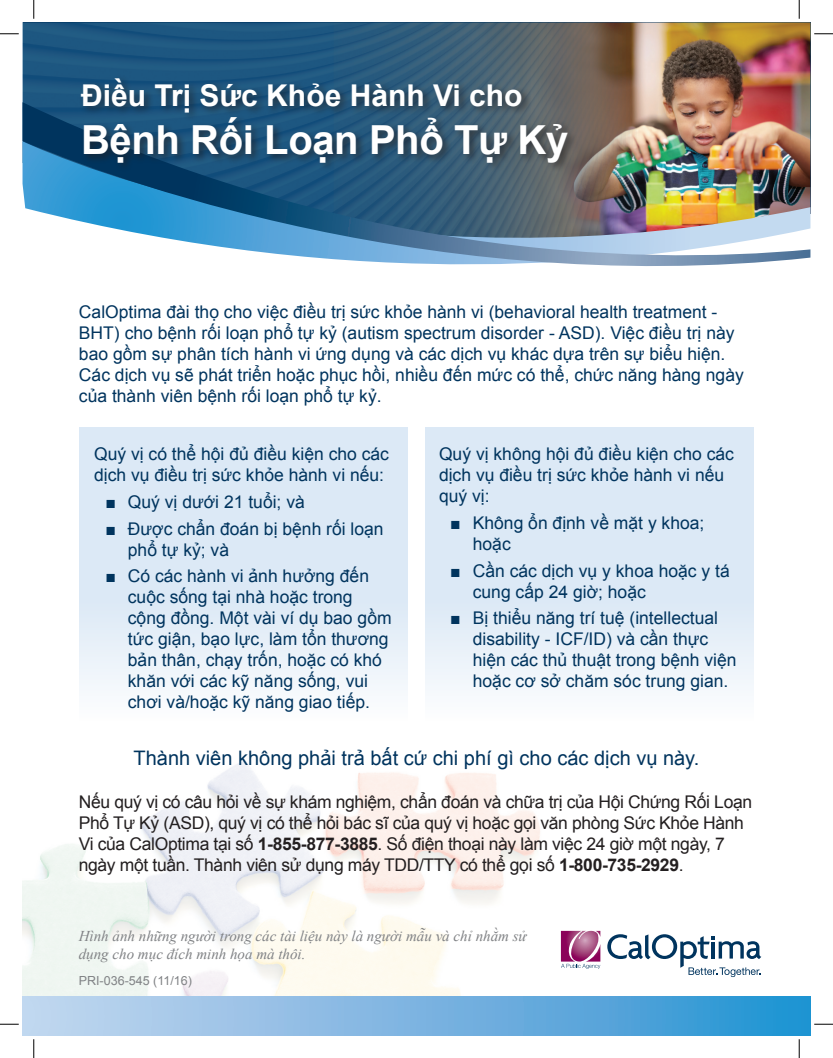
<style>
.page{position:relative;width:833px;height:1058px;background:#fff}
.page>*{position:absolute;margin:0;border:0;box-sizing:border-box;transform-origin:0 0}
.t1{font:700 40px "Arial";letter-spacing:-.01em;color:#fff}
.t2{font:700 30px "Arial";color:#fff}
.t3{font:20px "Arial";color:#00345e}
.t4{font:17.5px/21px "Arial";color:#00345e}
.t5{font:17.5px/21px "Arial";letter-spacing:-.02em;color:#231f20}
.t6{font:italic 15px/17.5px "Times New Roman";color:#808285}
.t7{font:12.5px "Arial";color:#808285}
.s1{font-weight:700}
</style>
<div class="page">
<img style="left:23px;top:761px;width:517px;height:235px">
<svg style="left:23px;top:23px;width:310px;height:79px;background:#1d5680"></svg>
<img style="left:333px;top:23px;width:477px;height:79px">
<img style="left:23px;top:102px;width:787px;height:164px">
<div style="left:79px;top:75px;width:498px;height:98px;background:#231f20;opacity:.65"></div>
<div style="left:23px;top:996px;width:787px;height:39px;background:linear-gradient(to right,#cad7ef,#2692d2)"></div>
<svg style="left:607px;top:934px;width:154px;height:43px"></svg>
<svg style="left:561px;top:930px;width:39px;height:39px"></svg>
<div style="left:79px;top:428px;width:328px;height:293px;background:linear-gradient(to bottom,#d4e4f4,#f1f6fb)"></div>
<div style="left:425px;top:428px;width:329px;height:293px;background:linear-gradient(to bottom,#d4e4f4,#f1f6fb)"></div>
<svg style="left:0;top:33px;width:19px;height:2px"></svg>
<svg style="left:814px;top:33px;width:19px;height:2px"></svg>
<svg style="left:0;top:1023px;width:19px;height:2px"></svg>
<svg style="left:814px;top:1023px;width:19px;height:2px"></svg>
<svg style="left:33px;top:0;width:2px;height:19px"></svg>
<svg style="left:33px;top:1039px;width:2px;height:19px"></svg>
<svg style="left:798px;top:0;width:2px;height:19px"></svg>
<svg style="left:798px;top:1039px;width:2px;height:19px"></svg>
<h2 class="t2" style="left:81px;top:75px;width:443px">Điều Trị Sức Khỏe Hành Vi cho</h2>
<h1 class="t1" style="left:81px;top:113px;width:488px">Bệnh Rối Loạn Phổ Tự Kỷ</h1>
<p class="t4" style="left:79px;top:302px;width:666px">CalOptima đài thọ cho việc điều trị sức khỏe hành vi (behavioral health treatment - BHT) cho bệnh rối loạn phổ tự kỷ (autism spectrum disorder - ASD). Việc điều trị này bao gồm sự phân tích hành vi ứng dụng và các dịch vụ khác dựa trên sự biểu hiện.<br>Các dịch vụ sẽ phát triển hoặc phục hồi, nhiều đến mức có thể, chức năng hàng ngày của thành viên bệnh rối loạn phổ tự kỷ.</p>
<p class="t4" style="left:94px;top:444px;width:296px">Quý vị có thể hội đủ điều kiện cho các dịch vụ điều trị sức khỏe hành vi nếu:</p>
<p class="t4" style="left:105px;top:491px;width:201px"><span class="s1">■</span> Quý vị dưới 21 tuổi; và</p>
<p class="t4" style="left:128px;top:518px;width:257px;text-indent:-23px"><span class="s1">■</span> Được chẩn đoán bị bệnh rối loạn phổ tự kỷ; và</p>
<p class="t4" style="left:128px;top:565px;width:265px;text-indent:-23px"><span class="s1">■</span> Có các hành vi ảnh hưởng đến cuộc sống tại nhà hoặc trong cộng đồng. Một vài ví dụ bao gồm tức giận, bạo lực, làm tổn thương bản thân, chạy trốn, hoặc có khó khăn với các kỹ năng sống, vui chơi và/hoặc kỹ năng giao tiếp.</p>
<p class="t4" style="left:439px;top:444px;width:296px">Quý vị không hội đủ điều kiện cho các dịch vụ điều trị sức khỏe hành vi nếu quý vị:</p>
<p class="t4" style="left:473px;top:512px;width:233px;text-indent:-23px"><span class="s1">■</span> Không ổn định về mặt y khoa; hoặc</p>
<p class="t4" style="left:473px;top:560px;width:258px;text-indent:-23px"><span class="s1">■</span> Cần các dịch vụ y khoa hoặc y tá cung cấp 24 giờ; hoặc</p>
<p class="t4" style="left:473px;top:607px;width:265px;text-indent:-23px"><span class="s1">■</span> Bị thiểu năng trí tuệ (intellectual disability - ICF/ID) và cần thực hiện các thủ thuật trong bệnh viện hoặc cơ sở chăm sóc trung gian.</p>
<p class="t3" style="left:133px;top:745px;width:567px">Thành viên không phải trả bất cứ chi phí gì cho các dịch vụ này.</p>
<p class="t5" style="left:79px;top:791px;width:674px">Nếu quý vị có câu hỏi về sự khám nghiệm, chẩn đoán và chữa trị của Hội Chứng Rối Loạn Phổ Tự Kỷ (ASD), quý vị có thể hỏi bác sĩ của quý vị hoặc gọi văn phòng Sức Khỏe Hành Vi của CalOptima tại số <span class="s1">1-855-877-3885</span>. Số điện thoại này làm việc 24 giờ một ngày, 7 ngày một tuần. Thành viên sử dụng máy TDD/TTY có thể gọi số <span class="s1">1-800-735-2929</span>.</p>
<p class="t6" style="left:79px;top:926px;width:449px">Hình ảnh những người trong các tài liệu này là người mẫu và chỉ nhằm sử dụng cho mục đích minh họa mà thôi.</p>
<p class="t7" style="left:79px;top:972px;width:115px">PRI-036-545 (11/16)</p>
</div>
